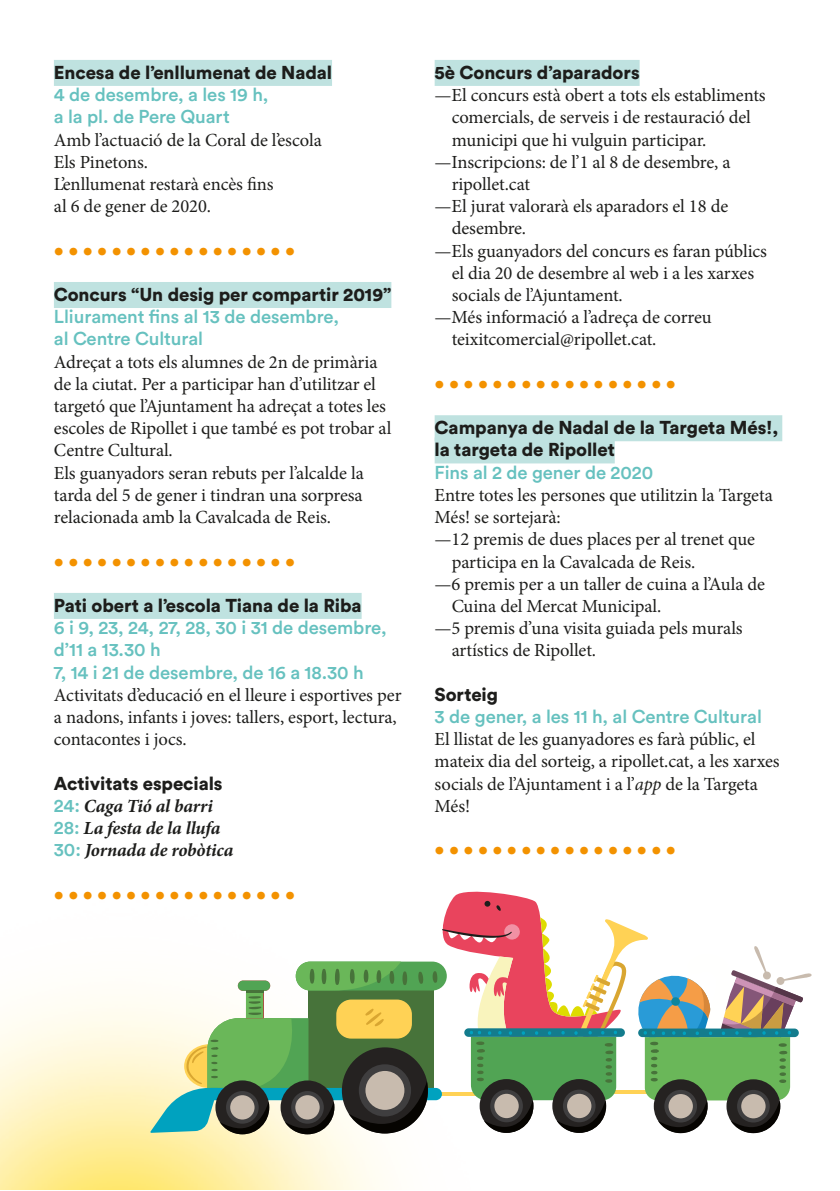
<style>
.page{position:relative;width:840px;height:1191px;background:#fff}
.page>*{position:absolute;margin:0;border:0;box-sizing:border-box;transform-origin:0 0}
.t1{font:18.4px/22.2px "Minion Pro";letter-spacing:-.005em;color:#1d1d1b}
.t2{font:500 18.4px/22.2px "Circular Std";letter-spacing:-.005em;color:#66c1bf}
.t3{font:900 18.4px/22.2px "Circular Std";letter-spacing:-.005em;color:#1d1d1b}
.t4{font:500 18.4px "Circular Std";color:#f39200}
.t5{font:italic 700 18.4px/22.2px "Minion Pro";letter-spacing:-.01em;color:#1d1d1b}
.s1{font-family:"Circular Std";font-weight:500;font-style:normal;color:#66c1bf}
.s2{font-style:italic}
</style>
<div class="page">
<div style="left:54px;top:60px;width:278px;height:26px;background:#bfe2e0"></div>
<div style="left:54px;top:282px;width:337px;height:26px;background:#bfe2e0"></div>
<div style="left:54px;top:593px;width:307px;height:26px;background:#bfe2e0"></div>
<div style="left:434px;top:60px;width:205px;height:26px;background:#bfe2e0"></div>
<div style="left:434px;top:415px;width:347px;height:26px;background:#bfe2e0"></div>
<div style="left:434px;top:437px;width:180px;height:26px;background:#bfe2e0"></div>
<svg style="left:150px;top:891px;width:662px;height:243px"></svg>
<p class="t3" style="left:54px;top:61px;width:279px">Encesa de l’enllumenat de Nadal</p>
<p class="t2" style="left:54px;top:83px;width:216px">4 de desembre, a les 19 h, a la pl. de Pere Quart</p>
<p class="t1" style="left:54px;top:129px;width:269px">Amb l’actuació de la Coral de l’escola<br>Els Pinetons.<br>L’enllumenat restarà encès fins<br>al 6 de gener de 2020.</p>
<p class="t4" style="left:54px;top:238px;width:242px">• • • • • • • • • • • • • • • • •</p>
<p class="t3" style="left:54px;top:283px;width:339px">Concurs “Un desig per compartir 2019”</p>
<p class="t2" style="left:54px;top:305px;width:286px">Lliurament fins al 13 de desembre, al Centre Cultural</p>
<p class="t1" style="left:54px;top:351px;width:339px">Adreçat a tots els alumnes de 2n de primària de la ciutat. Per a participar han d’utilitzar el targetó que l’Ajuntament ha adreçat a totes les escoles de Ripollet i que també es pot trobar al Centre Cultural.<br>Els guanyadors seran rebuts per l’alcalde la tarda del 5 de gener i tindran una sorpresa relacionada amb la Cavalcada de Reis.</p>
<p class="t4" style="left:54px;top:549px;width:242px">• • • • • • • • • • • • • • • • •</p>
<p class="t3" style="left:54px;top:594px;width:309px">Pati obert a l’escola Tiana de la Riba</p>
<p class="t2" style="left:54px;top:616px;width:334px">6 i 9, 23, 24, 27, 28, 30 i 31 de desembre, d’11 a 13.30 h<br>7, 14 i 21 de desembre, de 16 a 18.30 h</p>
<p class="t1" style="left:54px;top:684px;width:349px">Activitats d’educació en el lleure i esportives per a nadons, infants i joves: tallers, esport, lectura, contacontes i jocs.</p>
<p class="t3" style="left:54px;top:771px;width:170px">Activitats especials</p>
<p class="t5" style="left:54px;top:794px;width:181px"><span class="s1">24:</span> Caga Tió al barri<br><span class="s1">28:</span> La festa de la llufa<br><span class="s1">30:</span> Jornada de robòtica</p>
<p class="t4" style="left:54px;top:882px;width:242px">• • • • • • • • • • • • • • • • •</p>
<p class="t3" style="left:434px;top:61px;width:206px">5è Concurs d’aparadors</p>
<p class="t1" style="left:434px;top:84px;width:332px">—El concurs està obert a tots els establiments</p>
<p class="t1" style="left:451px;top:106px;width:300px">comercials, de serveis i de restauració del</p>
<p class="t1" style="left:451px;top:129px;width:256px">municipi que hi vulguin participar.</p>
<p class="t1" style="left:434px;top:151px;width:297px">—Inscripcions: de l’1 al 8 de desembre, a</p>
<p class="t1" style="left:451px;top:173px;width:80px">ripollet.cat</p>
<p class="t1" style="left:434px;top:195px;width:295px">—El jurat valorarà els aparadors el 18 de</p>
<p class="t1" style="left:451px;top:217px;width:76px">desembre.</p>
<p class="t1" style="left:434px;top:240px;width:334px">—Els guanyadors del concurs es faran públics</p>
<p class="t1" style="left:451px;top:262px;width:304px">el dia 20 de desembre al web i a les xarxes</p>
<p class="t1" style="left:451px;top:284px;width:172px">socials de l’Ajuntament.</p>
<p class="t1" style="left:434px;top:306px;width:278px">—Més informació a l’adreça de correu</p>
<p class="t1" style="left:451px;top:328px;width:206px">teixitcomercial@ripollet.cat.</p>
<p class="t4" style="left:434px;top:372px;width:242px">• • • • • • • • • • • • • • • • •</p>
<p class="t3" style="left:434px;top:416px;width:345px">Campanya de Nadal de la Targeta Més!, la targeta de Ripollet</p>
<p class="t2" style="left:434px;top:461px;width:220px">Fins al 2 de gener de 2020</p>
<p class="t1" style="left:434px;top:484px;width:339px">Entre totes les persones que utilitzin la Targeta</p>
<p class="t1" style="left:434px;top:506px;width:127px">Més! se sortejarà:</p>
<p class="t1" style="left:434px;top:528px;width:322px">—12 premis de dues places per al trenet que</p>
<p class="t1" style="left:451px;top:550px;width:245px">participa en la Cavalcada de Reis.</p>
<p class="t1" style="left:434px;top:573px;width:332px">—6 premis per a un taller de cuina a l’Aula de</p>
<p class="t1" style="left:451px;top:595px;width:211px">Cuina del Mercat Municipal.</p>
<p class="t1" style="left:434px;top:617px;width:309px">—5 premis d’una visita guiada pels murals</p>
<p class="t1" style="left:451px;top:639px;width:146px">artístics de Ripollet.</p>
<p class="t3" style="left:434px;top:683px;width:65px">Sorteig</p>
<p class="t2" style="left:434px;top:705px;width:328px">3 de gener, a les 11 h, al Centre Cultural</p>
<p class="t1" style="left:434px;top:728px;width:346px">El llistat de les guanyadores es farà públic, el mateix dia del sorteig, a ripollet.cat, a les xarxes socials de l’Ajuntament i a l’<span class="s2">app</span> de la Targeta Més!</p>
<p class="t4" style="left:434px;top:838px;width:242px">• • • • • • • • • • • • • • • • •</p>
</div>
